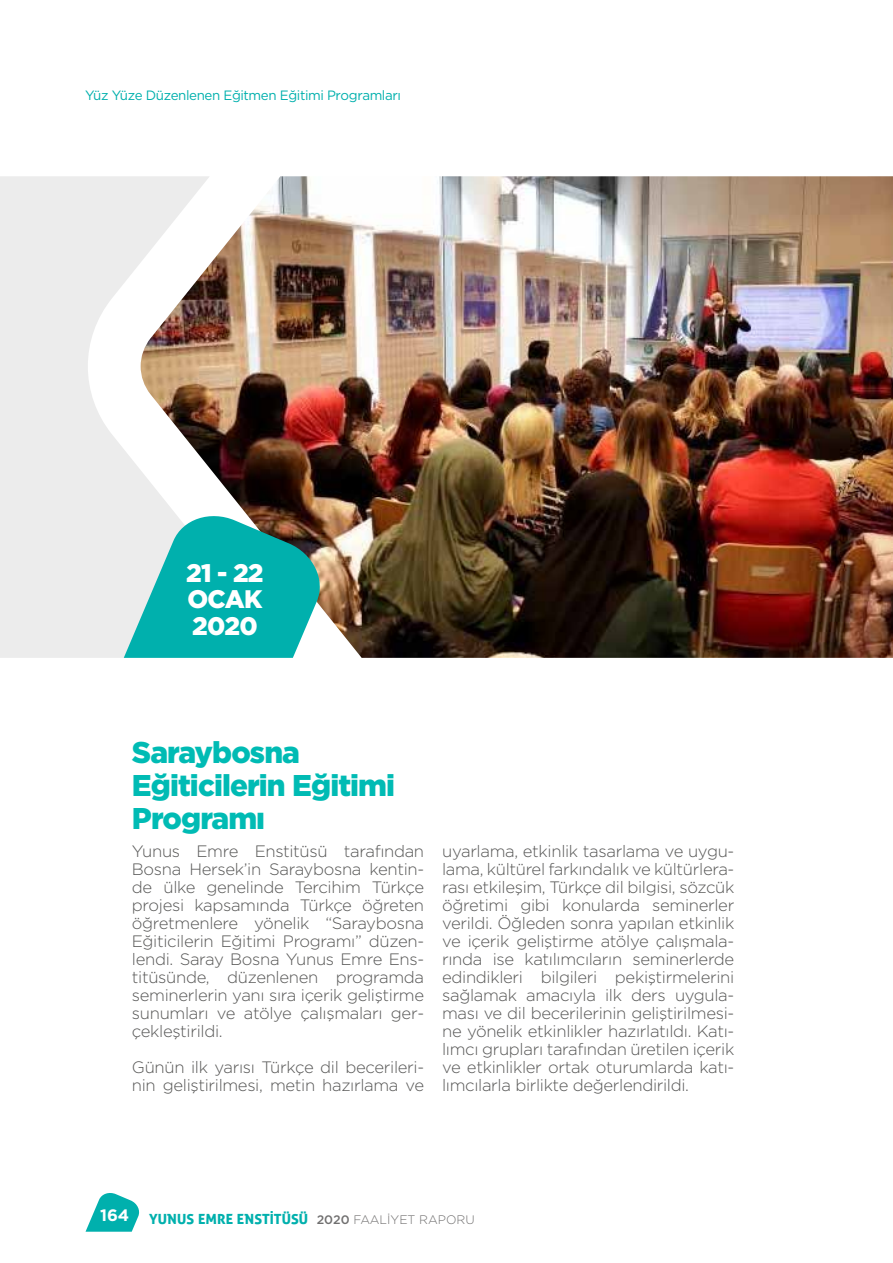
<style>
.page{position:relative;width:893px;height:1263px;background:#fff}
.page>*{position:absolute;margin:0;border:0;box-sizing:border-box;transform-origin:0 0}
.t1{font:900 30px/33px "Gotham";letter-spacing:-.03em;color:#00bbb4}
.t2{font:900 25.35px/26.4px "Gotham";letter-spacing:-.03em;color:#fff;text-align:justify}
.t3{font:300 16.5px/18px "Gotham";letter-spacing:-.02em;color:#575756;text-align:justify}
.t4{font:14.1px "Yunus Emre Bold";color:#00b0ad}
.t5{font:13.5px "Gotham";letter-spacing:-.03em;color:#00b0ad}
.s1{font-family:"Gotham";font-weight:500;font-size:12.3px;color:#706f6f}
.s2{font-family:"Gotham";font-weight:300;font-size:12.3px;color:#706f6f}
</style>
<div class="page">
<svg style="left:86px;top:1193px;width:54px;height:39px"></svg>
<svg style="left:0;top:176px;width:141px;height:482px;background:#eee"></svg>
<img style="left:141px;top:176px;width:752px;height:482px">
<svg style="left:124px;top:510px;width:202px;height:148px;background:#3fb3af"></svg>
<p class="t5" style="left:85px;top:86px;width:317px">Yüz Yüze Düzenlenen Eğitmen Eğitimi Programları</p>
<h2 class="t2" style="left:186px;top:559px;width:79px">21 - 22<br>OCAK 2020</h2>
<h1 class="t1" style="left:132px;top:735px;width:265px">Saraybosna<br>Eğiticilerin Eğitimi<br>Programı</h1>
<p class="t3" style="left:132px;top:842px;width:294px">Yunus Emre Enstitüsü tarafından Bosna Hersek’in Saraybosna kentin&shy;de ülke genelinde Tercihim Türkçe projesi kapsamında Türkçe öğreten öğretmenlere yönelik “Saraybosna Eğiticilerin Eğitimi Programı” düzen&shy;lendi. Saray Bosna Yunus Emre Ens&shy;titüsünde, düzenlenen programda seminerlerin yanı sıra içerik geliştirme sunumları ve atölye çalışmaları ger&shy;çekleştirildi.</p>
<p class="t3" style="left:132px;top:1058px;width:294px">Günün ilk yarısı Türkçe dil becerileri&shy;nin geliştirilmesi, metin hazırlama ve</p>
<p class="t3" style="left:442px;top:842px;width:294px">uyarlama, etkinlik tasarlama ve uygu&shy;lama, kültürel farkındalık ve kültürlera&shy;rası etkileşim, Türkçe dil bilgisi, sözcük öğretimi gibi konularda seminerler verildi. Öğleden sonra yapılan etkinlik ve içerik geliştirme atölye çalışmala&shy;rında ise katılımcıların seminerlerde edindikleri bilgileri pekiştirmelerini sağlamak amacıyla ilk ders uygula&shy;ması ve dil becerilerinin geliştirilmesi&shy;ne yönelik etkinlikler hazırlatıldı. Katı&shy;lımcı grupları tarafından üretilen içerik ve etkinlikler ortak oturumlarda katı&shy;lımcılarla birlikte değerlendirildi.</p>
<p class="t4" style="left:100px;top:1211px;width:376px"><sup>164</sup> YUNUS EMRE ENSTİTÜSÜ <span class="s1">2020</span> <span class="s2">FAALİYET RAPORU</span></p>
</div>
